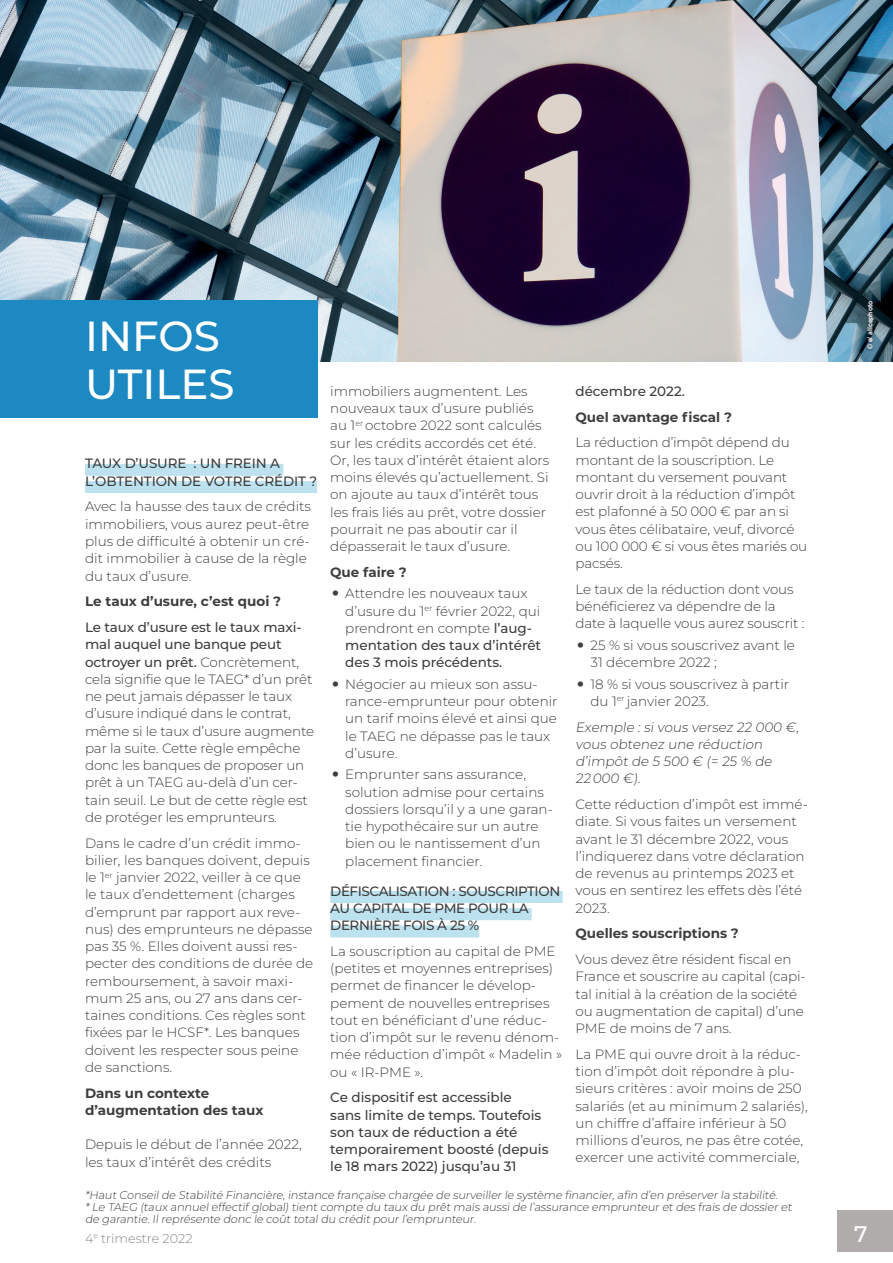
<style>
.page{position:relative;width:893px;height:1263px;background:#fff}
.page>*{position:absolute;margin:0;border:0;box-sizing:border-box;transform-origin:0 0}
.t1{font:500 42px/48px "Montserrat";color:#fff}
.t2{font:500 22.5px "Montserrat";color:#fff}
.t3{font:300 13.5px/17.2px "Montserrat";color:#3e3e3f}
.t4{font:500 13.5px/17.2px "Montserrat";letter-spacing:-.01em;color:#3e3e3f}
.t5{font:700 13.5px/17.2px "Montserrat";color:#3e3e3f}
.t6{font:500 13.5px/17.2px "Montserrat";letter-spacing:-.03em;color:#3e3e3f}
.t7{font:300 12.75px "Montserrat";color:#888586}
.t8{font:300 11.25px/12px "Montserrat";letter-spacing:-.01em;color:#3e3e3f}
.t9{font:700 6.75px "Arial";color:#fff}
.s1{font-weight:500}
</style>
<div class="page">
<div style="left:838px;top:1210px;width:55px;height:41px;background:#b0acac"></div>
<img style="left:0;top:0;width:893px;height:362px">
<div style="left:865px;top:299px;width:11px;height:52px;background:#231f20;opacity:.21"></div>
<div style="left:85px;top:464px;width:198px;height:12px;background:#bde2ef"></div>
<div style="left:85px;top:481px;width:232px;height:12px;background:#bde2ef"></div>
<div style="left:0;top:300px;width:317px;height:117px;background:#1d89c2"></div>
<div style="left:330px;top:891px;width:233px;height:12px;background:#bde2ef"></div>
<div style="left:330px;top:908px;width:202px;height:12px;background:#bde2ef"></div>
<div style="left:330px;top:925px;width:149px;height:12px;background:#bde2ef"></div>
<p class="t9" style="left:865px;top:349px;width:50px;rotate:-90deg">© e/ alicephoto</p>
<h1 class="t1" style="left:85px;top:311px;width:151px">INFOS<br>UTILES</h1>
<p class="t3" style="left:330px;top:382px;width:220px">immobiliers augmentent. Les nouveaux taux d’usure publiés au 1<sup>er</sup> octobre 2022 sont calculés sur les crédits accordés cet été.<br>Or, les taux d’intérêt étaient alors moins élevés qu’actuellement. Si on ajoute au taux d’intérêt tous les frais liés au prêt, votre dossier pourrait ne pas aboutir car il dépasserait le taux d’usure.</p>
<p class="t5" style="left:330px;top:563px;width:78px">Que faire ?</p>
<p class="t3" style="left:345px;top:585px;width:197px">Attendre les nouveaux taux d’usure du 1<sup>er</sup> février 2022, qui prendront en compte <span class="s1">l’aug&shy;mentation des taux d’intérêt des 3 mois précédents.</span></p>
<p class="t3" style="left:345px;top:675px;width:214px">Négocier au mieux son assu&shy;rance-emprunteur pour obtenir un tarif moins élevé et ainsi que le TAEG ne dépasse pas le taux d’usure.</p>
<p class="t3" style="left:345px;top:766px;width:209px">Emprunter sans assurance, solution admise pour certains dossiers lorsqu’il y a une garan&shy;tie hypothécaire sur un autre bien ou le nantissement d’un placement financier.</p>
<p class="t6" style="left:330px;top:882px;width:232px">DÉFISCALISATION : SOUSCRIPTION<br>AU CAPITAL DE PME POUR LA<br>DERNIÈRE FOIS À 25 %</p>
<p class="t3" style="left:330px;top:942px;width:234px">La souscription au capital de PME (petites et moyennes entreprises) permet de financer le dévelop&shy;pement de nouvelles entreprises tout en bénéficiant d’une réduc&shy;tion d’impôt sur le revenu dénom&shy;mée réduction d’impôt « Madelin » ou « IR-PME ».</p>
<p class="t4" style="left:330px;top:1089px;width:220px">Ce dispositif est accessible<br>sans limite de temps. Toutefois son taux de réduction a été temporairement boosté (depuis le 18 mars 2022) jusqu’au 31</p>
<p class="t4" style="left:575px;top:382px;width:111px">décembre 2022.</p>
<p class="t5" style="left:575px;top:407px;width:158px">Quel avantage fiscal ?</p>
<p class="t3" style="left:575px;top:434px;width:233px">La réduction d’impôt dépend du montant de la souscription. Le montant du versement pouvant ouvrir droit à la réduction d’impôt est plafonné à 50 000 € par an si vous êtes célibataire, veuf, divorcé ou 100 000 € si vous êtes mariés ou pacsés.</p>
<p class="t3" style="left:575px;top:580px;width:230px">Le taux de la réduction dont vous bénéficierez va dépendre de la date à laquelle vous aurez souscrit :</p>
<p class="t3" style="left:590px;top:636px;width:206px">25 % si vous souscrivez avant le<br>31 décembre 2022 ;</p>
<p class="t3" style="left:590px;top:675px;width:200px">18 % si vous souscrivez à partir du 1<sup>er</sup> janvier 2023.</p>
<p class="t3" style="left:575px;top:718px;width:227px">Exemple : si vous versez 22 000 €, vous obtenez une réduction d’impôt de 5 500 € (= 25 % de<br>22 000 €).</p>
<p class="t3" style="left:575px;top:795px;width:234px">Cette réduction d’impôt est immé&shy;diate. Si vous faites un versement avant le 31 décembre 2022, vous l’indiquerez dans votre déclaration de revenus au printemps 2023 et vous en sentirez les effets dès l’été<br>2023.</p>
<p class="t5" style="left:575px;top:924px;width:165px">Quelles souscriptions ?</p>
<p class="t3" style="left:575px;top:950px;width:232px">Vous devez être résident fiscal en<br>France et souscrire au capital (capi&shy;tal initial à la création de la société ou augmentation de capital) d’une<br>PME de moins de 7 ans.</p>
<p class="t3" style="left:575px;top:1045px;width:234px">La PME qui ouvre droit à la réduc&shy;tion d’impôt doit répondre à plu&shy;sieurs critères : avoir moins de 250 salariés (et au minimum 2 salariés), un chiffre d’affaire inférieur à 50 millions d’euros, ne pas être cotée, exercer une activité commerciale,</p>
<p class="t8" style="left:85px;top:1189px;width:710px">*Haut Conseilde Stabilité Financière,instance française chargée de surveiller le système financier,afin d’en préserver la stabilité.<br>* Le TAEG (taux annueleffectif global)tient compte du taux du prêt mais ausside l’assurance emprunteur et des frais de dossier et de garantie.Ilreprésente donc le coût totaldu crédit pour l’emprunteur.</p>
<p class="t4" style="left:85px;top:455px;width:234px">TAUX D’USURE : UN FREIN A<br>L’OBTENTION DE VOTRE CRÉDIT ?</p>
<p class="t3" style="left:85px;top:498px;width:228px">Avec la hausse des taux de crédits immobiliers, vous aurez peut-être plus de difficulté à obtenir un cré&shy;dit immobilier à cause de la règle du taux d’usure.</p>
<p class="t5" style="left:85px;top:592px;width:198px">Le taux d’usure, c’est quoi ?</p>
<p class="t3" style="left:85px;top:618px;width:231px"><span class="s1">Le taux d’usure est le taux maxi&shy;mal auquel une banque peut octroyer un prêt.</span> Concrètement, cela signifie que le TAEG* d’un prêt ne peut jamais dépasser le taux d’usure indiqué dans le contrat, même si le taux d’usure augmente par la suite. Cette règle empêche donc les banques de proposer un prêt à un TAEG au-delà d’un cer&shy;tain seuil. Le but de cette règle est de protéger les emprunteurs.</p>
<p class="t3" style="left:85px;top:834px;width:230px">Dans le cadre d’un crédit immo&shy;bilier, les banques doivent, depuis le 1<sup>er</sup> janvier 2022, veiller à ce que le taux d’endettement (charges d’emprunt par rapport aux reve&shy;nus) des emprunteurs ne dépasse pas 35 %. Elles doivent aussi res&shy;pecter des conditions de durée de remboursement, à savoir maxi&shy;mum 25 ans, ou 27 ans dans cer&shy;taines conditions. Ces règles sont fixées par le HCSF*. Les banques doivent les respecter sous peine de sanctions.</p>
<p class="t5" style="left:85px;top:1083px;width:180px">Dans un contexte d’augmentation des taux</p>
<p class="t3" style="left:85px;top:1135px;width:218px">Depuis le début de l’année 2022, les taux d’intérêt des crédits</p>
<p class="t7" style="left:85px;top:1229px;width:109px">4<sup>e</sup> trimestre 2022</p>
<h2 class="t2" style="left:854px;top:1219px;width:15px">7</h2>
</div>
